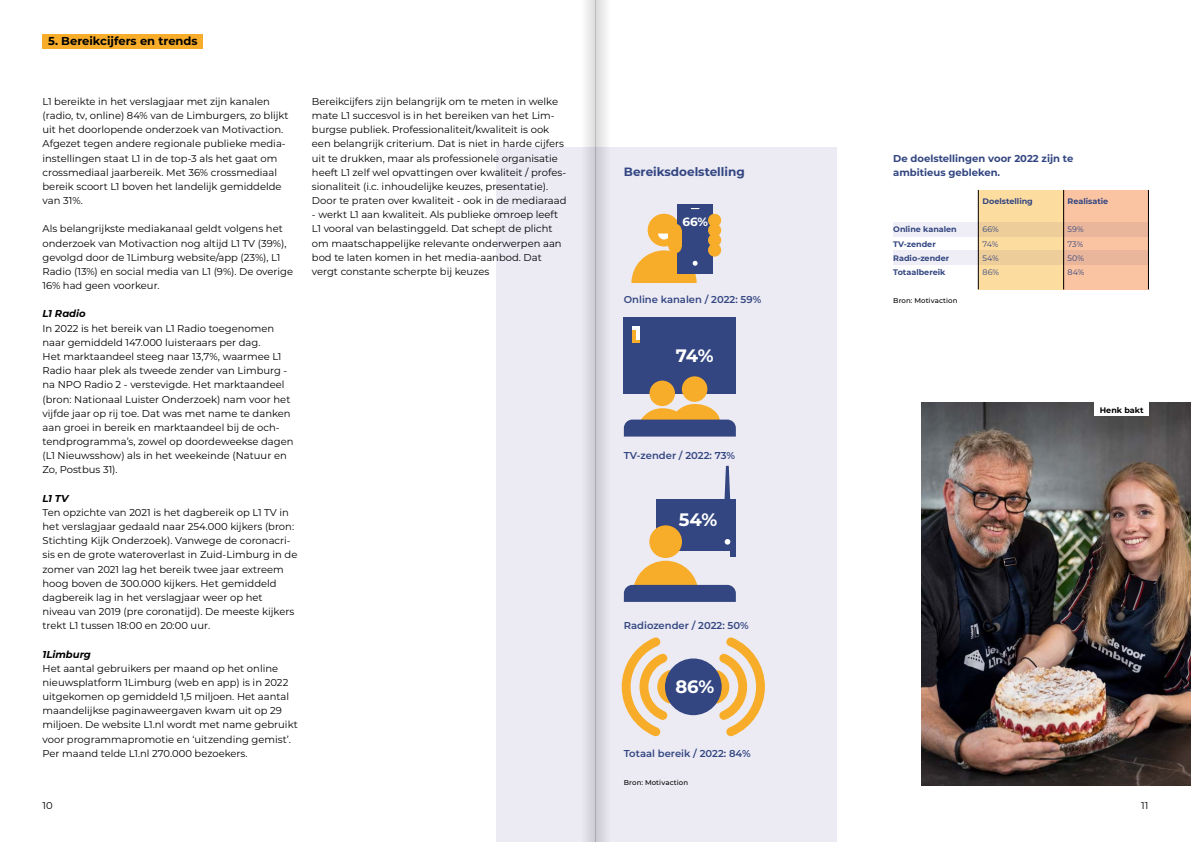
<style>
.page{position:relative;width:1191px;height:842px;background:#fff}
.page>*{position:absolute;margin:0;border:0;box-sizing:border-box;transform-origin:0 0}
.t1{font:700 18px "Montserrat";color:#fff}
.t2{font:700 12px "Montserrat";color:#334681}
.t3{font:700 12px "Montserrat";color:#fff}
.t4{font:700 11.5px "Montserrat";color:#000}
.t5{font:10px/14.2px "Montserrat";color:#000}
.t6{font:600 10px "Montserrat";color:#334681}
.t7{font:700 10px/14.2px "Montserrat";color:#334681}
.t8{font:italic 700 10px "Montserrat";color:#000}
.t9{font:700 8px/14.2px "Montserrat";color:#334681}
.t10{font:8px/14.2px "Montserrat";color:#334681;text-align:justify}
.t11{font:700 8px "Montserrat";color:#000}
.t12{font:500 7px "Montserrat";letter-spacing:.015em;color:#000}
</style>
<div class="page">
<div style="left:496px;top:147px;width:340px;height:695px;background:#ecebf4"></div>
<div style="left:43px;top:34px;width:160px;height:14px;background:#f8ad2a"></div>
<div style="left:656px;top:500px;width:80px;height:51px;background:#334681"></div>
<svg style="left:724px;top:466px;width:6px;height:34px"></svg>
<svg style="left:724px;top:539px;width:6px;height:6px"></svg>
<svg style="left:624px;top:551px;width:112px;height:51px"></svg>
<div style="left:649px;top:525px;width:33px;height:33px;background:#f8ad2a;border-radius:50%"></div>
<div style="left:624px;top:317px;width:112px;height:77px;background:#334681"></div>
<div style="left:649px;top:381px;width:26px;height:25px;background:#f8ad2a;border-radius:50%"></div>
<div style="left:682px;top:376px;width:25px;height:26px;background:#f8ad2a;border-radius:50%"></div>
<svg style="left:624px;top:404px;width:112px;height:33px"></svg>
<hr style="left:632px;top:329px;width:4px;height:14px;background:#f8ad2a">
<hr style="left:636px;top:326px;width:3px;height:14px;background:#fff">
<svg style="left:632px;top:326px;width:4px;height:3px"></svg>
<div style="left:647px;top:214px;width:33px;height:32px;background:#f8ad2a;border-radius:50%"></div>
<svg style="left:658px;top:233px;width:10px;height:6px"></svg>
<div style="left:677px;top:204px;width:36px;height:69px;background:#334681"></div>
<svg style="left:631px;top:250px;width:66px;height:33px"></svg>
<div style="left:708px;top:214px;width:13px;height:13px;background:#f8ad2a;border-radius:50%"></div>
<div style="left:708px;top:224px;width:13px;height:13px;background:#f8ad2a;border-radius:50%"></div>
<div style="left:668px;top:224px;width:13px;height:13px;background:#f8ad2a;border-radius:50%"></div>
<div style="left:708px;top:234px;width:13px;height:13px;background:#f8ad2a;border-radius:50%"></div>
<div style="left:668px;top:240px;width:13px;height:13px;background:#f8ad2a;border-radius:50%"></div>
<div style="left:708px;top:243px;width:13px;height:14px;background:#f8ad2a;border-radius:50%"></div>
<div style="left:668px;top:230px;width:13px;height:17px;background:#f8ad2a"></div>
<svg style="left:712px;top:637px;width:53px;height:99px"></svg>
<svg style="left:621px;top:637px;width:53px;height:99px"></svg>
<div style="left:665px;top:658px;width:56px;height:57px;background:#334681;border-radius:50%"></div>
<div style="left:978px;top:190px;width:85px;height:99px;background:#fddc9f"></div>
<div style="left:1063px;top:190px;width:85px;height:99px;background:#fac3a1"></div>
<svg style="left:893px;top:223px;width:255px;height:14px"></svg>
<svg style="left:893px;top:251px;width:255px;height:14px"></svg>
<hr style="left:978px;top:190px;width:1px;height:99px;background:#000">
<hr style="left:1063px;top:190px;width:1px;height:99px;background:#000">
<hr style="left:1148px;top:190px;width:1px;height:99px;background:#000">
<img style="left:921px;top:403px;width:270px;height:382px">
<div style="left:1094px;top:402px;width:54px;height:14px;background:#fff"></div>
<svg style="left:595px;top:0;width:12px;height:842px"></svg>
<svg style="left:585px;top:0;width:10px;height:842px;fill:#dddce1"></svg>
<p class="t4" style="left:48px;top:33px;width:151px">5. Bereikcijfers en trends</p>
<p class="t5" style="left:43px;top:94px;width:247px">L1 bereikte in het verslagjaar met zijn kanalen (radio, tv, online) 84% van de Limburgers, zo blijkt uit het doorlopende onderzoek van Motivaction.<br>Afgezet tegen andere regionale publieke media&shy;instellingen staat L1 in de top-3 als het gaat om crossmediaal jaarbereik. Met 36% crossmediaal bereik scoort L1 boven het landelijk gemiddelde van 31%.</p>
<p class="t5" style="left:43px;top:221px;width:252px">Als belangrijkste mediakanaal geldt volgens het onderzoek van Motivaction nog altijd L1 TV (39%), gevolgd door de 1Limburg website/app (23%), L1<br>Radio (13%) en social media van L1 (9%). De overige 16% had geen voorkeur.</p>
<p class="t8" style="left:43px;top:307px;width:45px">L1 Radio</p>
<p class="t5" style="left:43px;top:321px;width:252px">In 2022 is het bereik van L1 Radio toegenomen naar gemiddeld 147.000 luisteraars per dag.<br>Het marktaandeel steeg naar 13,7%, waarmee L1<br>Radio haar plek als tweede zender van Limburg - na NPO Radio 2 - verstevigde. Het marktaandeel (bron: Nationaal Luister Onderzoek) nam voor het vijfde jaar op rij toe. Dat was met name te danken aan groei in bereik en marktaandeel bij de och&shy;tendprogramma’s, zowel op doordeweekse dagen (L1 Nieuwsshow) als in het weekeinde (Natuur en Zo, Postbus 31).</p>
<p class="t8" style="left:43px;top:491px;width:27px">L1 TV</p>
<p class="t5" style="left:43px;top:505px;width:256px">Ten opzichte van 2021 is het dagbereik op L1 TV in het verslagjaar gedaald naar 254.000 kijkers (bron:<br>Stichting Kijk Onderzoek). Vanwege de coronacri&shy;sis en de grote wateroverlast in Zuid-Limburg in de zomer van 2021 lag het bereik twee jaar extreem hoog boven de 300.000 kijkers. Het gemiddeld dagbereik lag in het verslagjaar weer op het niveau van 2019 (pre coronatijd). De meeste kijkers trekt L1 tussen 18:00 en 20:00 uur.</p>
<p class="t8" style="left:43px;top:647px;width:50px">1Limburg</p>
<p class="t5" style="left:43px;top:661px;width:257px">Het aantal gebruikers per maand op het online nieuwsplatform 1Limburg (web en app) is in 2022 uitgekomen op gemiddeld 1,5 miljoen. Het aantal maandelijkse paginaweergaven kwam uit op 29 miljoen. De website L1.nl wordt met name gebruikt voor programmapromotie en ‘uitzending gemist’.<br>Per maand telde L1.nl 270.000 bezoekers.</p>
<p class="t5" style="left:312px;top:94px;width:256px">Bereikcijfers zijn belangrijk om te meten in welke mate L1 succesvol is in het bereiken van het Lim&shy;burgse publiek. Professionaliteit/kwaliteit is ook een belangrijk criterium. Dat is niet in harde cijfers uit te drukken, maar als professionele organisatie heeft L1 zelf wel opvattingen over kwaliteit / profes&shy;sionaliteit (i.c. inhoudelijke keuzes, presentatie).<br>Door te praten over kwaliteit - ook in de mediaraad</p>
<p class="t5" style="left:312px;top:207px;width:251px">- werkt L1 aan kwaliteit. Als publieke omroep leeft L1 vooral van belastinggeld. Dat schept de plicht om maatschappelijke relevante onderwerpen aan bod te laten komen in het media-aanbod. Dat vergt constante scherpte bij keuzes</p>
<p class="t2" style="left:624px;top:163px;width:122px">Bereiksdoelstelling</p>
<p class="t3" style="left:682px;top:213px;width:27px">66%</p>
<p class="t6" style="left:624px;top:293px;width:139px">Online kanalen / 2022: 59%</p>
<h1 class="t1" style="left:676px;top:342px;width:39px">74%</h1>
<p class="t6" style="left:624px;top:449px;width:113px">TV-zender / 2022: 73%</p>
<h1 class="t1" style="left:679px;top:507px;width:40px">54%</h1>
<p class="t6" style="left:624px;top:619px;width:126px">Radiozender / 2022: 50%</p>
<h1 class="t1" style="left:675px;top:673px;width:40px">86%</h1>
<p class="t6" style="left:624px;top:746px;width:128px">Totaal bereik / 2022: 84%</p>
<p class="t12" style="left:624px;top:778px;width:66px">Bron: Motivaction</p>
<p class="t7" style="left:893px;top:150px;width:182px">De doelstellingen voor 2022 zijn te ambitieus gebleken.</p>
<p class="t9" style="left:982px;top:194px;width:52px">Doelstelling</p>
<p class="t9" style="left:893px;top:222px;width:65px">Online kanalen<br>TV-zender<br>Radio-zender<br>Totaalbereik</p>
<p class="t10" style="left:982px;top:222px;width:18px">66% 74% 54% 86%</p>
<p class="t12" style="left:893px;top:296px;width:66px">Bron: Motivaction</p>
<p class="t9" style="left:1067px;top:194px;width:42px">Realisatie</p>
<p class="t10" style="left:1067px;top:222px;width:18px;text-align:left">59%<br>73%<br>50%<br>84%</p>
<p class="t11" style="left:1099px;top:404px;width:45px">Henk bakt</p>
<p class="t5" style="left:43px;top:798px;width:12px">10</p>
<p class="t5" style="left:1141px;top:798px;width:9px">11</p>
</div>
